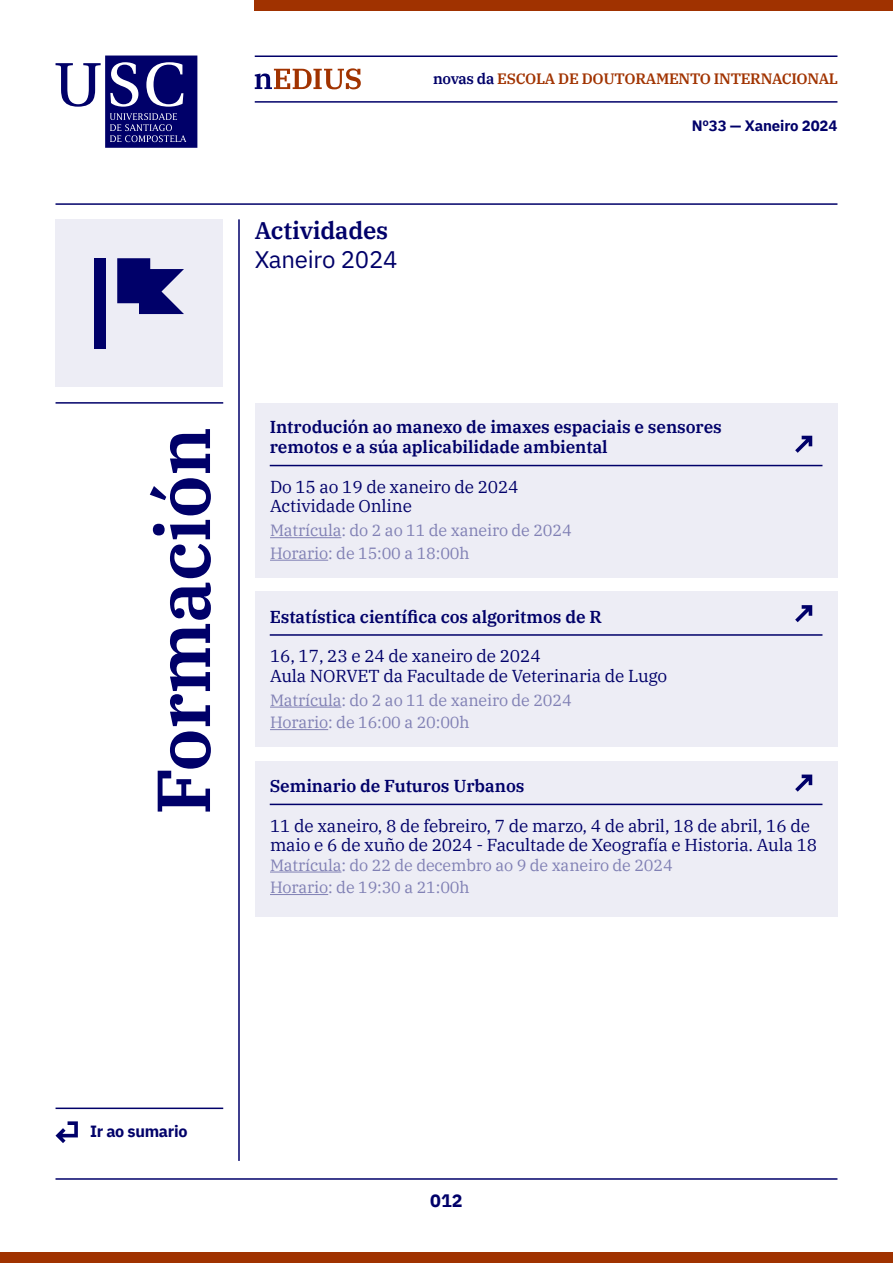
<style>
.page{position:relative;width:893px;height:1263px;background:#fff}
.page>*{position:absolute;margin:0;border:0;box-sizing:border-box;transform-origin:0 0}
.t1{font:600 75px "IBM Plex Serif";letter-spacing:-.01em;color:#000069}
.t2{font:600 24px "IBM Plex Serif";letter-spacing:-.01em;color:#000069}
.t3{font:24px "IBM Plex Sans";letter-spacing:-.01em;color:#000069}
.t4{font:700 18px "IBM Plex Sans";color:#000069}
.t5{font:17.25px/19.5px "IBM Plex Serif";letter-spacing:-.01em;color:#000069}
.t6{font:600 17.25px/20.7px "IBM Plex Serif";letter-spacing:-.005em;color:#000069}
.t7{font:16.2px/22.5px "IBM Plex Serif";letter-spacing:-.01em;color:#8080b4}
.t8{font:700 16.2px "IBM Plex Sans";letter-spacing:-.02em;color:#000069}
.t9{font:600 15px "IBM Plex Serif";letter-spacing:-.02em;color:#a13300}
.t10{font:700 15px "IBM Plex Sans";letter-spacing:-.01em;color:#000069}
.s1{color:#000069}
</style>
<div class="page">
<div style="left:56px;top:219px;width:167px;height:168px;background:#ededf5"></div>
<hr style="left:255px;top:56px;width:582px;height:1px;background:#000069">
<hr style="left:255px;top:101px;width:582px;height:2px;background:#000069">
<div style="left:255px;top:0;width:638px;height:10px;background:#a03200"></div>
<div style="left:0;top:1252px;width:893px;height:11px;background:#a03200"></div>
<hr style="left:56px;top:203px;width:781px;height:2px;background:#000069">
<hr style="left:56px;top:1107px;width:167px;height:2px;background:#000069">
<svg style="left:56px;top:1121px;width:22px;height:22px"></svg>
<hr style="left:238px;top:219px;width:2px;height:942px;background:#000069">
<hr style="left:56px;top:402px;width:167px;height:2px;background:#000069">
<svg style="left:117px;top:258px;width:67px;height:56px"></svg>
<div style="left:95px;top:258px;width:11px;height:90px;background:#000069"></div>
<hr style="left:56px;top:1178px;width:781px;height:2px;background:#000069">
<svg style="left:255px;top:68px;width:106px;height:21px"></svg>
<svg style="left:56px;top:56px;width:141px;height:92px"></svg>
<div style="left:255px;top:403px;width:582px;height:175px;background:#ededf5"></div>
<hr style="left:270px;top:465px;width:552px;height:1px;background:#000069">
<hr style="left:270px;top:537px;width:71px;height:1px;background:#8080b4">
<hr style="left:270px;top:560px;width:58px;height:1px;background:#8080b4">
<svg style="left:795px;top:436px;width:17px;height:17px"></svg>
<div style="left:255px;top:592px;width:582px;height:155px;background:#ededf5"></div>
<hr style="left:270px;top:634px;width:552px;height:2px;background:#000069">
<hr style="left:270px;top:707px;width:71px;height:1px;background:#8080b4">
<hr style="left:270px;top:729px;width:58px;height:1px;background:#8080b4">
<svg style="left:795px;top:605px;width:17px;height:17px"></svg>
<div style="left:255px;top:761px;width:582px;height:155px;background:#ededf5"></div>
<hr style="left:270px;top:804px;width:552px;height:1px;background:#000069">
<hr style="left:270px;top:872px;width:71px;height:1px;background:#8080b4">
<hr style="left:270px;top:894px;width:58px;height:1px;background:#8080b4">
<svg style="left:795px;top:774px;width:17px;height:18px"></svg>
<h2 class="t2" style="left:255px;top:212px;width:135px">Actividades</h2>
<h2 class="t3" style="left:255px;top:241px;width:144px">Xaneiro 2024</h2>
<p class="t9" style="left:433px;top:67px;width:407px"><span class="s1">novas da</span> ESCOLA DE DOUTORAMENTO INTERNACIONAL</p>
<p class="t10" style="left:692px;top:114px;width:147px">Nº33 — Xaneiro 2024</p>
<h1 class="t1" style="left:124px;top:815px;width:389px;rotate:-90deg">Formación</h1>
<p class="t6" style="left:270px;top:415px;width:454px">Introdución ao manexo de imaxes espaciais e sensores remotos e a súa aplicabilidade ambiental</p>
<p class="t5" style="left:270px;top:476px;width:250px">Do 15 ao 19 de xaneiro de 2024<br>Actividade Online</p>
<p class="t7" style="left:270px;top:518px;width:303px">Matrícula: do 2 ao 11 de xaneiro de 2024<br>Horario: de 15:00 a 18:00h</p>
<p class="t6" style="left:270px;top:605px;width:334px">Estatística científica cos algoritmos de R</p>
<p class="t5" style="left:270px;top:645px;width:399px">16, 17, 23 e 24 de xaneiro de 2024<br>Aula NORVET da Facultade de Veterinaria de Lugo</p>
<p class="t7" style="left:270px;top:687px;width:303px">Matrícula: do 2 ao 11 de xaneiro de 2024<br>Horario: de 16:00 a 20:00h</p>
<p class="t6" style="left:270px;top:774px;width:256px">Seminario de Futuros Urbanos</p>
<p class="t5" style="left:270px;top:814px;width:549px">11 de xaneiro, 8 de febreiro, 7 de marzo, 4 de abril, 18 de abril, 16 de maio e 6 de xuño de 2024 - Facultade de Xeografía e Historia. Aula 18</p>
<p class="t7" style="left:270px;top:852px;width:404px">Matrícula: do 22 de decembro ao 9 de xaneiro de 2024<br>Horario: de 19:30 a 21:00h</p>
<p class="t8" style="left:90px;top:1118px;width:99px">Ir ao sumario</p>
<p class="t4" style="left:430px;top:1186px;width:34px">012</p>
</div>
